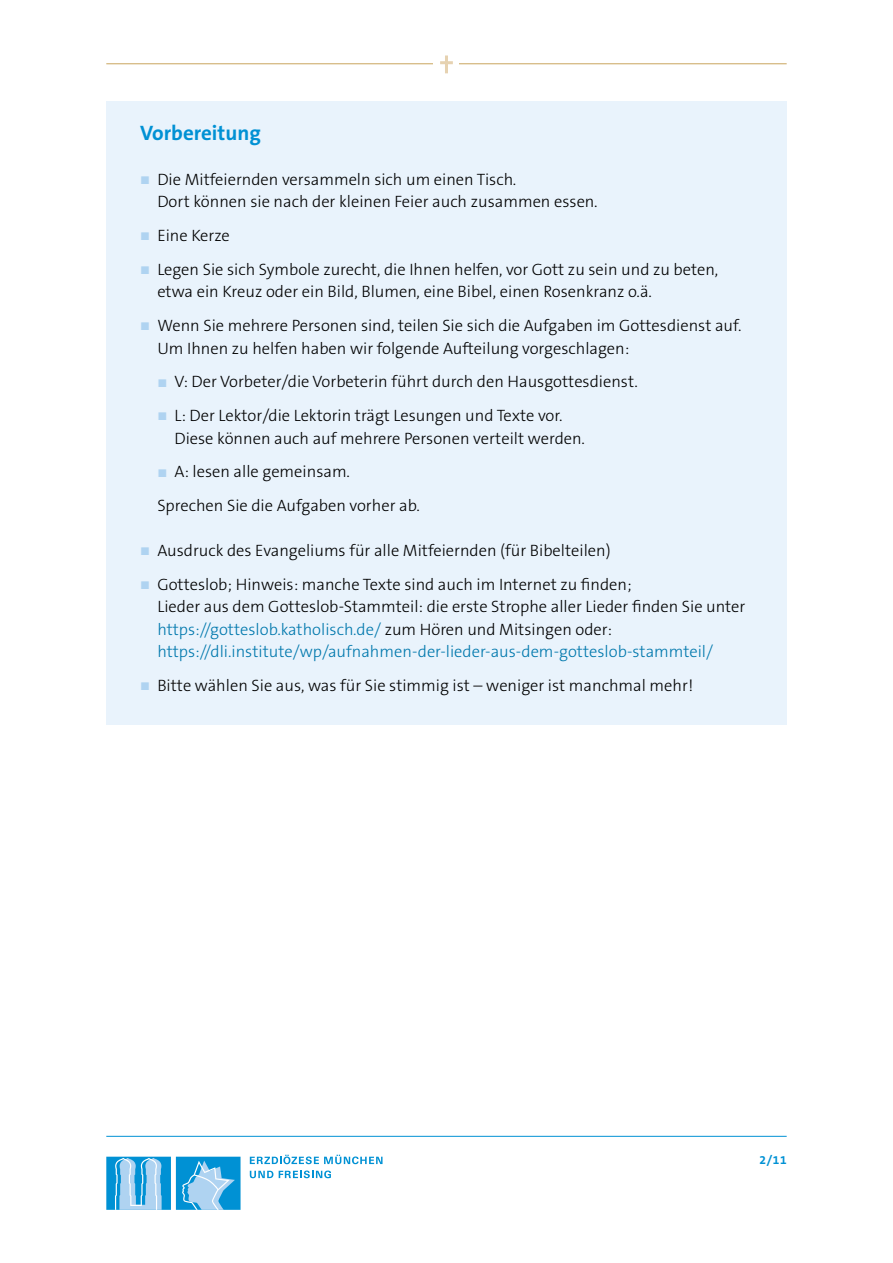
<style>
.page{position:relative;width:893px;height:1263px;background:#fff}
.page>*{position:absolute;margin:0;border:0;box-sizing:border-box;transform-origin:0 0}
.t1{font:700 21px "The Sans B W7";color:#0091d4}
.t2{font:300 16.5px/22.5px "The Sans B W3";color:#000}
.t3{font:700 12px "The Sans B W7";color:#0091d4}
.s1{font-family:"Arial";font-weight:400;color:#afd3f1}
.s2{color:#0078ad}
</style>
<div class="page">
<hr style="left:106px;top:63px;width:681px;height:1px;background:#caa55e">
<hr style="left:106px;top:1136px;width:681px;height:1px;background:#0091d4">
<svg style="left:250px;top:1155px;width:132px;height:9px"></svg>
<svg style="left:250px;top:1171px;width:23px;height:7px"></svg>
<svg style="left:279px;top:1170px;width:52px;height:8px"></svg>
<div style="left:106px;top:1157px;width:65px;height:53px;background:#0091d4"></div>
<svg style="left:115px;top:1158px;width:47px;height:52px"></svg>
<div style="left:176px;top:1157px;width:65px;height:53px;background:#0091d4"></div>
<svg style="left:182px;top:1160px;width:53px;height:50px"></svg>
<div style="left:433px;top:47px;width:26px;height:40px;background:#fff"></div>
<svg style="left:440px;top:61px;width:13px;height:3px"></svg>
<hr style="left:445px;top:55px;width:3px;height:18px;background:#e6d2b1">
<div style="left:106px;top:102px;width:681px;height:623px;background:#e9f3fc"></div>
<p class="t1" style="left:140px;top:119px;width:122px">Vorbereitung</p>
<p class="t2" style="left:157px;top:168px;width:442px;text-indent:-17px"><span class="s1">■</span> Die Mitfeiernden versammeln sich um einen Tisch.<br>Dort können sie nach der kleinen Feier auch zusammen essen.</p>
<p class="t2" style="left:140px;top:224px;width:91px"><span class="s1">■</span> Eine Kerze</p>
<p class="t2" style="left:157px;top:258px;width:562px;text-indent:-17px"><span class="s1">■</span> Legen Sie sich Symbole zurecht, die Ihnen helfen, vor Gott zu sein und zu beten, etwa ein Kreuz oder ein Bild, Blumen, eine Bibel, einen Rosenkranz o.ä.</p>
<p class="t2" style="left:157px;top:314px;width:586px;text-indent:-17px"><span class="s1">■</span> Wenn Sie mehrere Personen sind, teilen Sie sich die Aufgaben im Gottesdienst auf.<br>Um Ihnen zu helfen haben wir folgende Aufteilung vorgeschlagen:</p>
<p class="t2" style="left:157px;top:371px;width:482px"><span class="s1">■</span> V: Der Vorbeter/die Vorbeterin führt durch den Hausgottesdienst.</p>
<p class="t2" style="left:174px;top:404px;width:412px;text-indent:-17px"><span class="s1">■</span> L: Der Lektor/die Lektorin trägt Lesungen und Texte vor.<br>Diese können auch auf mehrere Personen verteilt werden.</p>
<p class="t2" style="left:157px;top:455px;width:264px;line-height:33.8px"><span class="s1">■</span> A: lesen alle gemeinsam.<br>Sprechen Sie die Aufgaben vorher ab.</p>
<p class="t2" style="left:140px;top:539px;width:472px"><span class="s1">■</span> Ausdruck des Evangeliums für alle Mitfeiernden (für Bibelteilen)</p>
<p class="t2" style="left:157px;top:573px;width:590px;text-indent:-17px"><span class="s1">■</span> Gotteslob; Hinweis: manche Texte sind auch im Internet zu finden;<br>Lieder aus dem Gotteslob-Stammteil: die erste Strophe aller Lieder finden Sie unter <span class="s2">https://gotteslob.katholisch.de/</span> zum Hören und Mitsingen oder: <span class="s2">https://dli.institute/wp/aufnahmen-der-lieder-aus-dem-gotteslob-stammteil/</span></p>
<p class="t2" style="left:140px;top:674px;width:554px"><span class="s1">■</span> Bitte wählen Sie aus, was für Sie stimmig ist – weniger ist manchmal mehr!</p>
<p class="t3" style="left:759px;top:1152px;width:29px">2/11</p>
</div>
